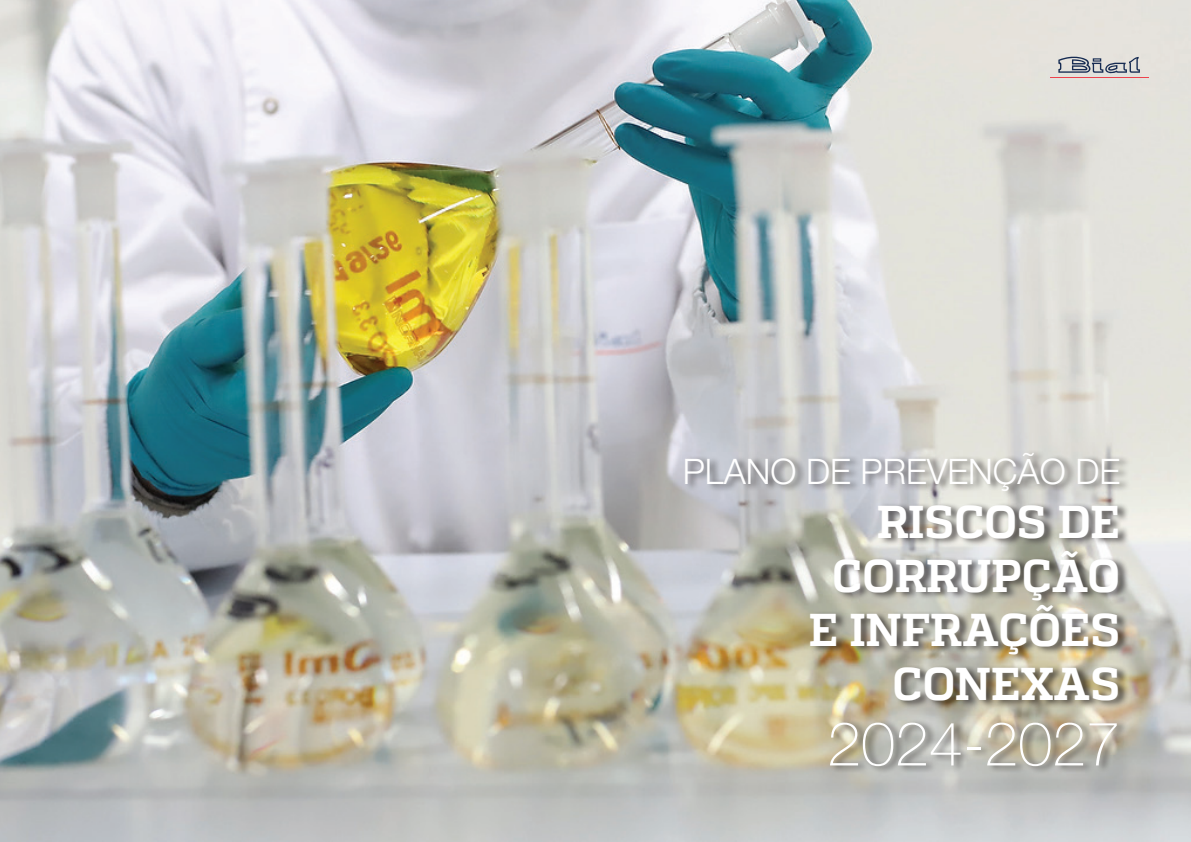
<style>
.page{position:relative;width:1191px;height:842px;background:#fff}
.page>*{position:absolute;margin:0;border:0;box-sizing:border-box;transform-origin:0 0}
.t1{font:100 61px "Helvetica Neue";color:#fff}
.t2{font:700 46px/54px "Quadon";letter-spacing:-.005em;color:#fff;text-align:right}
.t3{font:300 35px "Helvetica Neue";color:#fff}
</style>
<div class="page">
<img style="left:0;top:0;width:1191px;height:842px">
<div style="left:1058px;top:0;width:133px;height:102px;background:#e4e2dc"></div>
<hr style="left:1049px;top:77px;width:99px;height:1px;background:#ee434d">
<div style="left:685px;top:450px;width:445px;height:324px;background:#231f20;opacity:.7"></div>
<p class="t3" style="left:683px;top:444px;width:439px">PLANO DE PREVENÇÃO DE</p>
<p class="t2" style="left:809px;top:496px;width:313px">RISCOS DE<br>CORRUPÇÃO<br>E INFRAÇÕES<br>CONEXAS</p>
<h1 class="t1" style="left:827px;top:697px;width:294px">2024-2027</h1>
</div>
